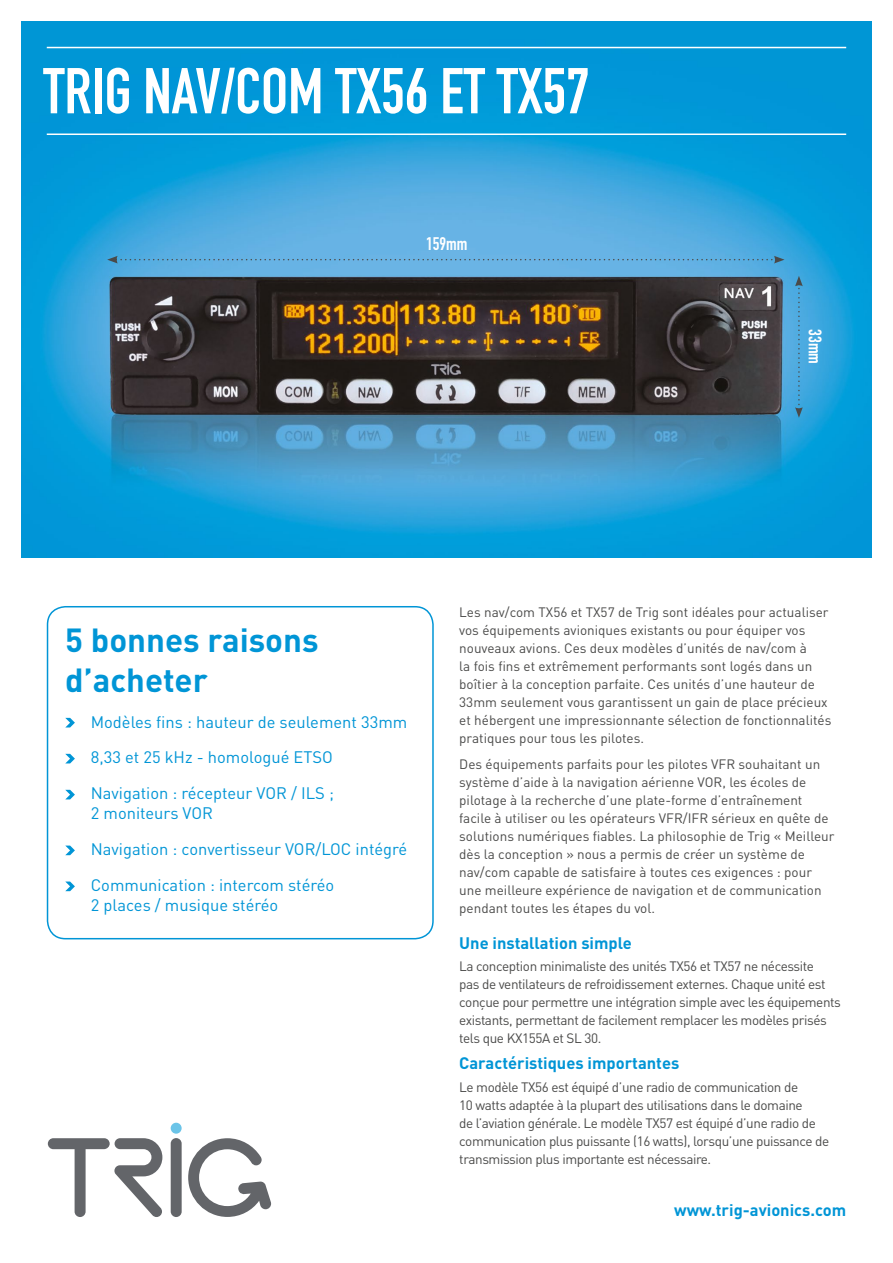
<style>
.page{position:relative;width:893px;height:1263px;background:#fff}
.page>*{position:absolute;margin:0;border:0;box-sizing:border-box;transform-origin:0 0}
.t1{font:63.6px "DIN Engschrift Std";color:#fff}
.t2{font:700 33px/39.6px "DIN";color:#0095d6}
.t3{font:18px "DIN Engschrift Std";color:#fff}
.t4{font:16.5px/36px "DIN";color:#0095d6}
.t5{font:700 16.5px "DIN";color:#0095d6}
.t6{font:13.5px/18px "DIN";color:#4a4a49}
.t7{font:13.5px/18px "DIN";letter-spacing:-.03em;color:#4a4a49}
</style>
<div class="page">
<svg style="left:65px;top:718px;width:10px;height:9px"></svg>
<svg style="left:65px;top:754px;width:10px;height:9px"></svg>
<svg style="left:65px;top:790px;width:10px;height:9px"></svg>
<svg style="left:65px;top:845px;width:10px;height:10px"></svg>
<svg style="left:65px;top:881px;width:10px;height:10px"></svg>
<div style="left:47px;top:606px;width:387px;height:333px;border:2px solid #0095d6;border-radius:18px"></div>
<img style="left:21px;top:21px;width:851px;height:536px">
<div style="left:171px;top:1123px;width:11px;height:11px;background:#6bc4e8;border-radius:50%"></div>
<div style="left:171px;top:1138px;width:11px;height:79px;background:#636569;border-radius:5px"></div>
<svg style="left:48px;top:1138px;width:114px;height:79px"></svg>
<svg style="left:188px;top:1138px;width:83px;height:79px"></svg>
<hr style="left:47px;top:47px;width:799px;height:1px;background:#fff">
<hr style="left:47px;top:134px;width:799px;height:1px;background:#fff">
<svg style="left:795px;top:276px;width:8px;height:142px"></svg>
<svg style="left:107px;top:256px;width:677px;height:7px;background:#60aad9"></svg>
<h1 class="t1" style="left:43px;top:54px;width:548px">TRIG NAV/COM TX56 ET TX57</h1>
<h3 class="t3" style="left:426px;top:233px;width:43px">159mm</h3>
<h3 class="t3" style="left:826px;top:329px;width:36px;rotate:90deg">33mm</h3>
<h2 class="t2" style="left:65px;top:619px;width:255px">5 bonnes raisons d’acheter</h2>
<p class="t4" style="left:91px;top:703px;width:318px">Modèles fins : hauteur de seulement 33mm<br>8,33 et 25 kHz - homologué ETSO<br>Navigation : récepteur VOR / ILS ;</p>
<p class="t4" style="left:91px;top:795px;width:318px">2 moniteurs VOR<br>Navigation : convertisseur VOR/LOC intégré<br>Communication : intercom stéréo</p>
<p class="t4" style="left:91px;top:887px;width:189px">2 places / musique stéréo</p>
<p class="t6" style="left:459px;top:603px;width:374px">Les nav/com TX56 et TX57 de Trig sont idéales pour actualiser vos équipements avioniques existants ou pour équiper vos nouveaux avions. Ces deux modèles d’unités de nav/com à<br>la fois fins et extrêmement performants sont logés dans un boîtier à la conception parfaite. Ces unités d’une hauteur de 33mm seulement vous garantissent un gain de place précieux et hébergent une impressionnante sélection de fonctionnalités pratiques pour tous les pilotes.</p>
<p class="t6" style="left:459px;top:755px;width:377px">Des équipements parfaits pour les pilotes VFR souhaitant un système d’aide à la navigation aérienne VOR, les écoles de pilotage à la recherche d’une plate-forme d’entraînement facile à utiliser ou les opérateurs VFR/IFR sérieux en quête de solutions numériques fiables. La philosophie de Trig « Meilleur dès la conception » nous a permis de créer un système de nav/com capable de satisfaire à toutes ces exigences : pour une meilleure expérience de navigation et de communication pendant toutes les étapes du vol.</p>
<p class="t5" style="left:459px;top:932px;width:174px">Une installation simple</p>
<p class="t7" style="left:459px;top:957px;width:383px">La conception minimaliste des unités TX56 et TX57 ne nécessite<br>pas de ventilateurs de refroidissement externes. Chaque unité est conçue pour permettre une intégration simple avec les équipements existants, permettant de facilement remplacer les modèles prisés tels que KX155A et SL 30.</p>
<p class="t5" style="left:459px;top:1052px;width:222px">Caractéristiques importantes</p>
<p class="t7" style="left:459px;top:1077px;width:371px">Le modèle TX56 est équipé d’une radio de communication de<br>10 watts adaptée à la plupart des utilisations dans le domaine<br>de l’aviation générale. Le modèle TX57 est équipé d’une radio de communication plus puissante (16 watts), lorsqu’une puissance de transmission plus importante est nécessaire.</p>
<p class="t5" style="left:674px;top:1199px;width:174px">www.trig-avionics.com</p>
</div>
